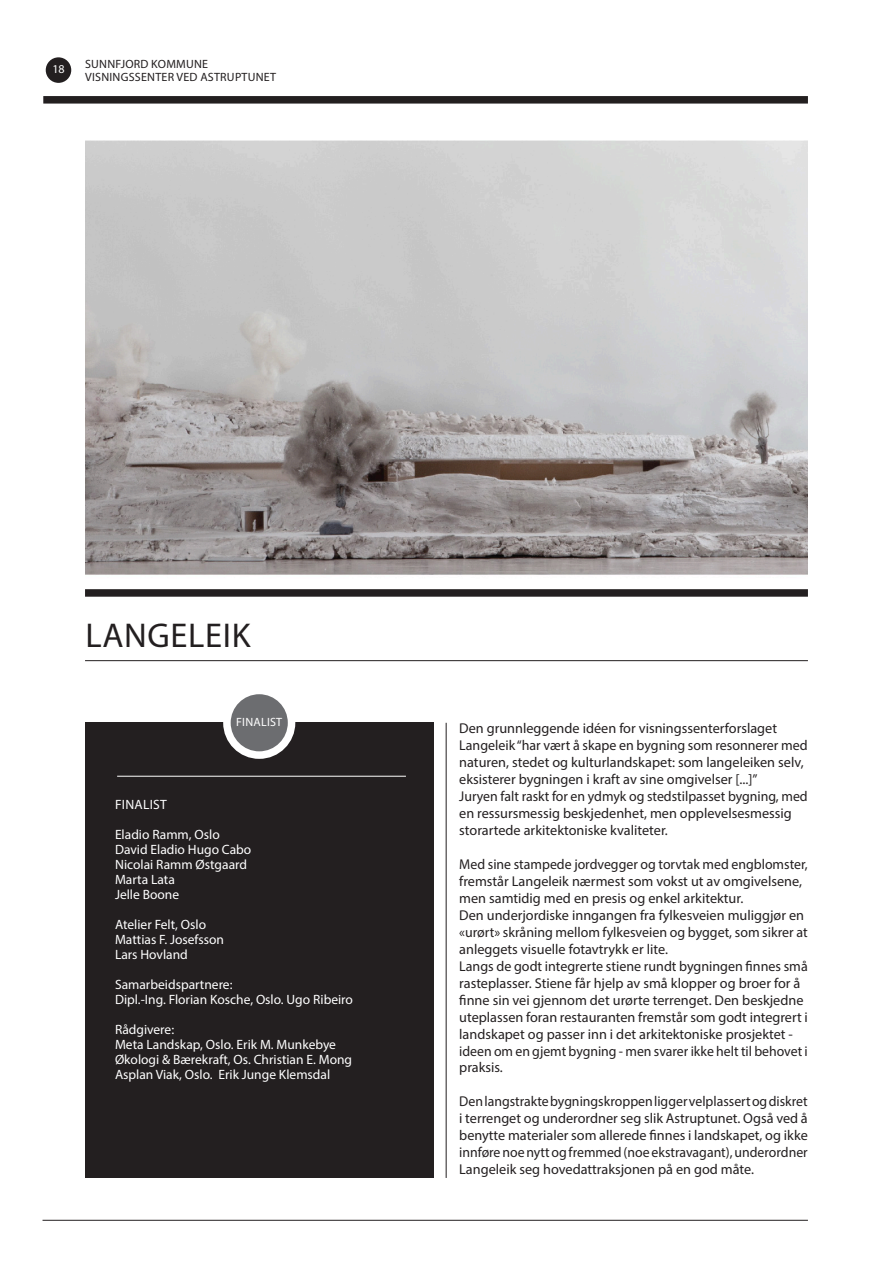
<style>
.page{position:relative;width:893px;height:1263px;background:#fff}
.page>*{position:absolute;margin:0;border:0;box-sizing:border-box;transform-origin:0 0}
.overskrift{font:34.5px "Myriad Pro";letter-spacing:.02em;color:#231f20}
.brød{font:14.25px/17px "Myriad Pro";color:#231f20}
.Fakta_hvit{font:13.5px "Myriad Pro";color:#fff}
.Fakta_hvit-2{font:13.5px "Myriad Pro";letter-spacing:.02em;color:#fff}
.t1{font:12px/13.5px "Myriad Pro";letter-spacing:.02em;color:#231f20}
.overskrift_liten{font:12px "Myriad Pro";letter-spacing:.02em;color:#fff}
</style>
<div class="page">
<div style="left:46px;top:57px;width:25px;height:26px;background:#231f20;border-radius:50%"></div>
<hr style="left:43px;top:1220px;width:765px;height:1px;background:#231f20">
<div style="left:43px;top:96px;width:765px;height:8px;background:#231f20"></div>
<img style="left:85px;top:140px;width:723px;height:435px">
<hr style="left:446px;top:723px;width:1px;height:455px;background:#231f20">
<div style="left:85px;top:589px;width:723px;height:8px;background:#231f20"></div>
<hr style="left:85px;top:660px;width:723px;height:1px;background:#231f20">
<div style="left:85px;top:723px;width:349px;height:455px;background:#231f20"></div>
<hr style="left:117px;top:776px;width:289px;height:1px;background:#fff">
<div style="left:227px;top:690px;width:65px;height:65px;background:#6c6d70;border-radius:50%"></div>
<div style="left:223px;top:687px;width:72px;height:72px;border:8px solid #fff;border-radius:50%"></div>
<p class="overskrift_liten" style="left:52px;top:62px;width:14px">18</p>
<p class="t1" style="left:85px;top:57px;width:193px">SUNNFJORD KOMMUNE<br>VISNINGSSENTER VED ASTRUPTUNET</p>
<p class="overskrift" style="left:85px;top:614px;width:167px">LANGELEIK</p>
<p class="overskrift_liten" style="left:236px;top:715px;width:48px">FINALIST</p>
<p class="Fakta_hvit-2" style="left:115px;top:796px;width:53px">FINALIST</p>
<p class="Fakta_hvit" style="left:115px;top:826px;width:106px">Eladio Ramm, Oslo</p>
<p class="Fakta_hvit" style="left:115px;top:841px;width:138px">David Eladio Hugo Cabo</p>
<p class="Fakta_hvit" style="left:115px;top:856px;width:134px">Nicolai Ramm Østgaard</p>
<p class="Fakta_hvit" style="left:115px;top:871px;width:61px">Marta Lata</p>
<p class="Fakta_hvit" style="left:115px;top:886px;width:66px">Jelle Boone</p>
<p class="Fakta_hvit" style="left:115px;top:916px;width:93px">Atelier Felt, Oslo</p>
<p class="Fakta_hvit" style="left:115px;top:931px;width:111px">Mattias F. Josefsson</p>
<p class="Fakta_hvit" style="left:115px;top:946px;width:74px">Lars Hovland</p>
<p class="Fakta_hvit" style="left:115px;top:976px;width:119px">Samarbeidspartnere:</p>
<p class="Fakta_hvit" style="left:115px;top:991px;width:239px">Dipl.-Ing. Florian Kosche, Oslo. Ugo Ribeiro</p>
<p class="Fakta_hvit" style="left:115px;top:1021px;width:61px">Rådgivere:</p>
<p class="Fakta_hvit" style="left:115px;top:1036px;width:223px">Meta Landskap, Oslo. Erik M. Munkebye</p>
<p class="Fakta_hvit" style="left:115px;top:1051px;width:239px">Økologi &amp; Bærekraft, Os. Christian E. Mong</p>
<p class="Fakta_hvit" style="left:115px;top:1066px;width:217px">Asplan Viak, Oslo. Erik Junge Klemsdal</p>
<p class="brød" style="left:459px;top:720px;width:350px">Den grunnleggende idéen for visningssenterforslaget Langeleik “har vært å skape en bygning som resonnerer med naturen, stedet og kulturlandskapet: som langeleiken selv, eksisterer bygningen i kraft av sine omgivelser [...]”</p>
<p class="brød" style="left:459px;top:788px;width:350px">Juryen falt raskt for en ydmyk og stedstilpasset bygning, med en ressursmessig beskjedenhet, men opplevelsesmessig storartede arkitektoniske kvaliteter.</p>
<p class="brød" style="left:459px;top:855px;width:350px">Med sine stampede jordvegger og torvtak med engblomster, fremstår Langeleik nærmest som vokst ut av omgivelsene, men samtidig med en presis og enkel arkitektur.</p>
<p class="brød" style="left:459px;top:906px;width:350px">Den underjordiske inngangen fra fylkesveien muliggjør en «urørt» skråning mellom fylkesveien og bygget, som sikrer at anleggets visuelle fotavtrykk er lite.</p>
<p class="brød" style="left:459px;top:957px;width:350px">Langs de godt integrerte stiene rundt bygningen finnes små rasteplasser. Stiene får hjelp av små klopper og broer for å finne sin vei gjennom det urørte terrenget. Den beskjedne uteplassen foran restauranten fremstår som godt integrert i landskapet og passer inn i det arkitektoniske prosjektet - ideen om en gjemt bygning - men svarer ikke helt til behovet i praksis.</p>
<p class="brød" style="left:459px;top:1093px;width:350px;text-align:justify">Den langstrakte bygningskroppen ligger velplassert og diskret i terrenget og underordner seg slik Astruptunet. Også ved å benytte materialer som allerede finnes i landskapet, og ikke innføre noe nytt og fremmed (noe ekstravagant), underordner Langeleik seg hovedattraksjonen på en god måte.</p>
</div>
